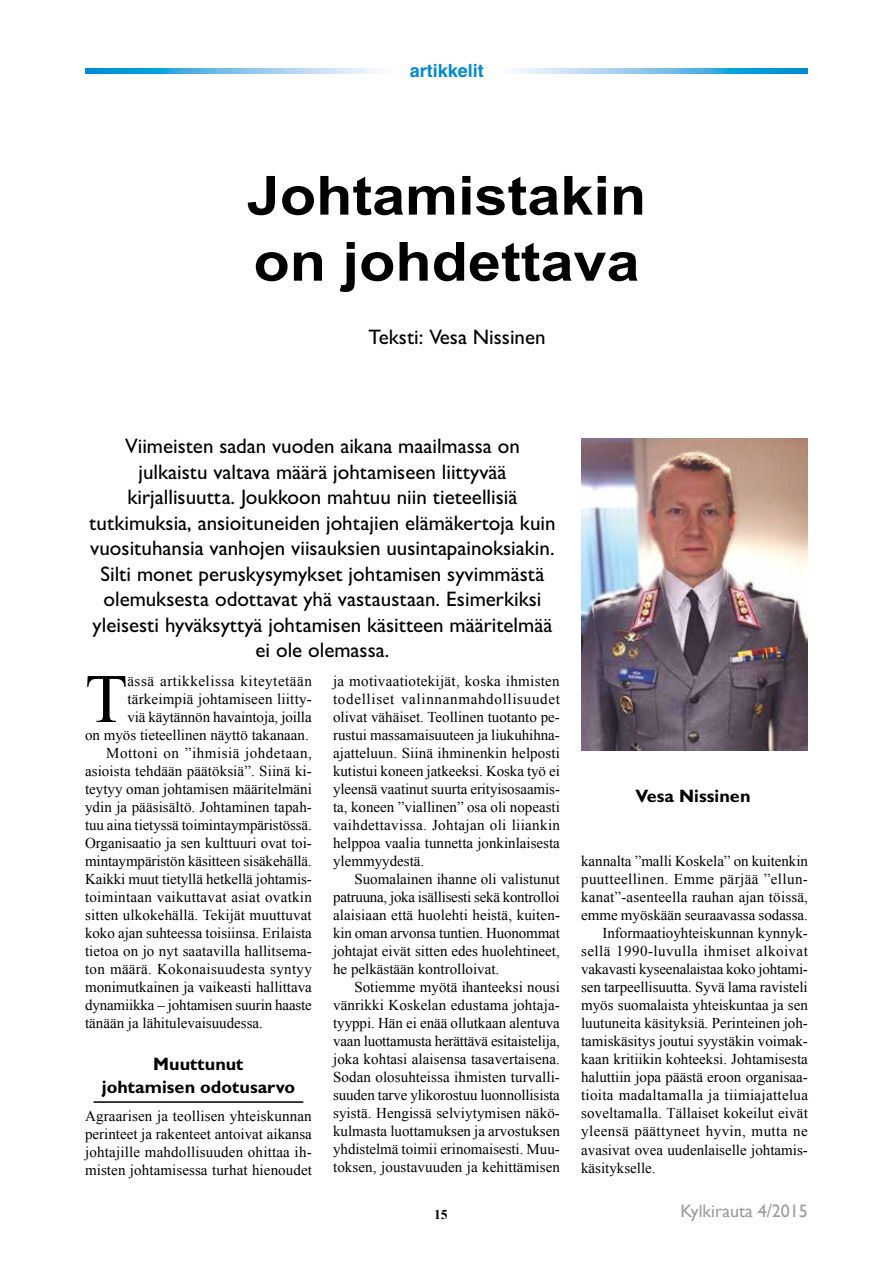
<style>
.page{position:relative;width:893px;height:1263px;background:#fff}
.page>*{position:absolute;margin:0;border:0;box-sizing:border-box;transform-origin:0 0}
.t1{font:69.45px "Times New Roman";color:#000}
.t2{font:700 54px/66px "Arial";color:#000;scale:1.1 1}
.t3{font:500 21px/25.5px "Gill Sans MT Std";color:#000;text-align:center}
.t4{font:700 18px/22.5px "Gill Sans MT Std";color:#000;text-align:center}
.t5{font:18px "Gill Sans";color:#9d9d9c}
.t6{font:700 18px "Helvetica";color:#008bd2}
.t7{font:15px/18px "Times New Roman";color:#000;text-align:justify}
.t8{font:15px "Times New Roman";letter-spacing:.02em;color:#000}
.t9{font:15px "Times New Roman";letter-spacing:.03em;color:#000}
.t10{font:15px "Times New Roman";letter-spacing:.035em;color:#000}
.t11{font:15px "Times New Roman";letter-spacing:.025em;color:#000}
.t12{font:700 13.5px "Times New Roman";color:#000}
</style>
<div class="page">
<img style="left:85px;top:69px;width:295px;height:4px">
<img style="left:513px;top:69px;width:295px;height:4px">
<hr style="left:94px;top:1101px;width:209px;height:2px;background:#000">
<img style="left:581px;top:438px;width:227px;height:313px">
<p class="t6" style="left:410px;top:60px;width:75px">artikkelit</p>
<h2 class="t2" style="left:247px;top:164px;width:365px">Johtamistakin on johdettava</h2>
<h3 class="t3" style="left:369px;top:324px;width:179px">Teksti: Vesa Nissinen</h3>
<p class="t3" style="left:89px;top:433px;width:468px">Viimeisten sadan vuoden aikana maailmassa on julkaistu valtava määrä johtamiseen liittyvää kirjallisuutta. Joukkoon mahtuu niin tieteellisiä tutkimuksia, ansioituneiden johtajien elämäkertoja kuin vuosituhansia vanhojen viisauksien uusintapainoksiakin.<br>Silti monet peruskysymykset johtamisen syvimmästä olemuksesta odottavat yhä vastaustaan. Esimerkiksi yleisesti hyväksyttyä johtamisen käsitteen määritelmää ei ole olemassa.</p>
<h1 class="t1" style="left:85px;top:652px;width:44px">T</h1>
<p class="t10" style="left:127px;top:671px;width:186px">ässä artikkelissa kiteytetään</p>
<p class="t7" style="left:127px;top:690px;width:186px">tärkeimpiä johtamiseen liitty-</p>
<p class="t7" style="left:127px;top:708px;width:186px">viä käytännön havaintoja, joilla</p>
<p class="t7" style="left:85px;top:726px;width:225px">on myös tieteellinen näyttö takanaan.</p>
<p class="t10" style="left:106px;top:743px;width:207px">Mottoni on ”ihmisiä johdetaan,</p>
<p class="t7" style="left:85px;top:762px;width:228px">asioista tehdään päätöksiä”. Siinä ki-</p>
<p class="t7" style="left:85px;top:780px;width:228px">teytyy oman johtamisen määritelmäni</p>
<p class="t7" style="left:85px;top:798px;width:228px">ydin ja pääsisältö. Johtaminen tapah-</p>
<p class="t7" style="left:85px;top:816px;width:228px">tuu aina tietyssä toimintaympäristössä.</p>
<p class="t7" style="left:85px;top:834px;width:228px">Organisaatio ja sen kulttuuri ovat toi-</p>
<p class="t7" style="left:85px;top:852px;width:228px">mintaympäristön käsitteen sisäkehällä.</p>
<p class="t7" style="left:85px;top:870px;width:228px">Kaikki muut tietyllä hetkellä johtamis-</p>
<p class="t8" style="left:85px;top:887px;width:228px">toimintaan vaikuttavat asiat ovatkin</p>
<p class="t7" style="left:85px;top:906px;width:228px">sitten ulkokehällä. Tekijät muuttuvat</p>
<p class="t7" style="left:85px;top:924px;width:228px">koko ajan suhteessa toisiinsa. Erilaista</p>
<p class="t7" style="left:85px;top:942px;width:228px">tietoa on jo nyt saatavilla hallitsema-</p>
<p class="t8" style="left:85px;top:959px;width:228px">ton määrä. Kokonaisuudesta syntyy</p>
<p class="t7" style="left:85px;top:978px;width:228px">monimutkainen ja vaikeasti hallittava</p>
<p class="t7" style="left:85px;top:996px;width:228px">dynamiikka – johtamisen suurin haaste</p>
<p class="t7" style="left:85px;top:1014px;width:179px">tänään ja lähitulevaisuudessa.</p>
<p class="t4" style="left:102px;top:1052px;width:195px">Muuttunut<br>johtamisen odotusarvo</p>
<p class="t7" style="left:85px;top:1107px;width:228px">Agraarisen ja teollisen yhteiskunnan perinteet ja rakenteet antoivat aikansa johtajille mahdollisuuden ohittaa ih&shy;misten johtamisessa turhat hienoudet</p>
<p class="t7" style="left:333px;top:672px;width:228px">ja motivaatiotekijät, koska ihmisten todelliset valinnanmahdollisuudet olivat vähäiset. Teollinen tuotanto pe&shy;rustui massamaisuuteen ja liukuhihna&shy;ajatteluun. Siinä ihminenkin helposti kutistui koneen jatkeeksi. Koska työ ei yleensä vaatinut suurta erityisosaamis&shy;ta, koneen ”viallinen” osa oli nopeasti vaihdettavissa. Johtajan oli liiankin helppoa vaalia tunnetta jonkinlaisesta ylemmyydestä.</p>
<p class="t7" style="left:333px;top:870px;width:228px;text-indent:21px">Suomalainen ihanne oli valistunut patruuna, joka isällisesti sekä kontrolloi alaisiaan että huolehti heistä, kuiten&shy;kin oman arvonsa tuntien. Huonommat johtajat eivät sitten edes huolehtineet, he pelkästään kontrolloivat.</p>
<p class="t7" style="left:333px;top:978px;width:228px;text-indent:21px">Sotiemme myötä ihanteeksi nousi vänrikki Koskelan edustama johtaja&shy;tyyppi. Hän ei enää ollutkaan alentuva vaan luottamusta herättävä esitaistelija, joka kohtasi alaisensa tasavertaisena.<br>Sodan olosuhteissa ihmisten turvalli&shy;suuden tarve ylikorostuu luonnollisista syistä. Hengissä selviytymisen näkö&shy;kulmasta luottamuksen ja arvostuksen yhdistelmä toimii erinomaisesti. Muu&shy;toksen, joustavuuden ja kehittämisen</p>
<p class="t4" style="left:636px;top:784px;width:117px">Vesa Nissinen</p>
<p class="t7" style="left:581px;top:852px;width:228px">kannalta ”malli Koskela” on kuitenkin</p>
<p class="t11" style="left:581px;top:869px;width:228px">puutteellinen. Emme pärjää ”ellun-</p>
<p class="t7" style="left:581px;top:888px;width:228px">kanat”-asenteella rauhan ajan töissä,</p>
<p class="t7" style="left:581px;top:906px;width:228px">emme myöskään seuraavassa sodassa.</p>
<p class="t7" style="left:602px;top:924px;width:207px">Informaatioyhteiskunnan kynnyk-</p>
<p class="t9" style="left:581px;top:941px;width:228px">sellä 1990-luvulla ihmiset alkoivat</p>
<p class="t7" style="left:581px;top:960px;width:228px">vakavasti kyseenalaistaa koko johtami-</p>
<p class="t7" style="left:581px;top:978px;width:228px">sen tarpeellisuutta. Syvä lama ravisteli</p>
<p class="t7" style="left:581px;top:996px;width:228px">myös suomalaista yhteiskuntaa ja sen</p>
<p class="t7" style="left:581px;top:1014px;width:228px">luutuneita käsityksiä. Perinteinen joh-</p>
<p class="t7" style="left:581px;top:1032px;width:228px">tamiskäsitys joutui syystäkin voimak-</p>
<p class="t7" style="left:581px;top:1050px;width:228px">kaan kritiikin kohteeksi. Johtamisesta</p>
<p class="t7" style="left:581px;top:1068px;width:228px">haluttiin jopa päästä eroon organisaa-</p>
<p class="t8" style="left:581px;top:1085px;width:228px">tioita madaltamalla ja tiimiajattelua</p>
<p class="t7" style="left:581px;top:1104px;width:228px">soveltamalla. Tällaiset kokeilut eivät</p>
<p class="t9" style="left:581px;top:1121px;width:228px">yleensä päättyneet hyvin, mutta ne</p>
<p class="t7" style="left:581px;top:1140px;width:228px">avasivat ovea uudenlaiselle johtamis-</p>
<p class="t7" style="left:581px;top:1158px;width:76px">käsitykselle.</p>
<p class="t12" style="left:434px;top:1205px;width:15px">15</p>
<p class="t5" style="left:680px;top:1201px;width:129px">Kylkirauta 4/2015</p>
</div>
